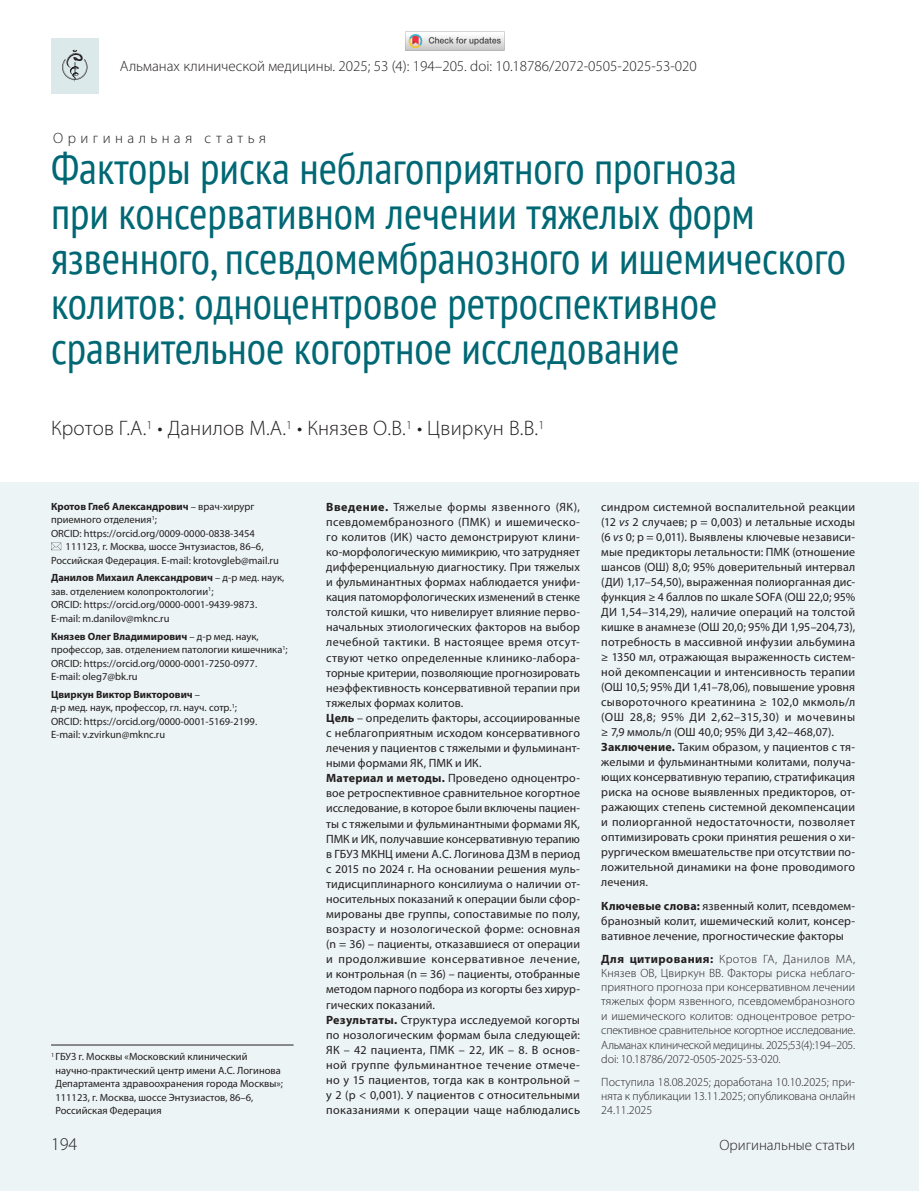
<style>
.page{position:relative;width:919px;height:1191px;background:#fff}
.page>*{position:absolute;margin:0;border:0;box-sizing:border-box;transform-origin:0 0}
.t1{font:condensed 45px/45px "PT Sans";color:#006874}
.t2{font:300 21px "Myriad Pro";letter-spacing:.01em;color:#231f20}
.t3{font:300 18px "Myriad Pro";color:#231f20}
.t4{font:300 15px "Myriad Pro";color:#231f20}
.t5{font:300 15px "Myriad Pro";letter-spacing:.295em;color:#231f20}
.t6{font:12px/15.1px "Myriad Pro";letter-spacing:.01em;color:#231f20}
.t7{font:300 12px/14.2px "Myriad Pro";letter-spacing:-.01em;color:#231f20;text-align:justify}
.t8{font:10.5px/13.5px "Myriad Pro";color:#231f20}
.t9{font:700 10.5px "Myriad Pro";color:#231f20}
.s1{font-weight:400}
.s2{font-weight:700}
.s3{font-style:italic}
</style>
<div class="page">
<div style="left:0;top:483px;width:918px;height:708px;background:#edf4f5"></div>
<svg style="left:51px;top:542px;width:10px;height:8px"></svg>
<hr style="left:51px;top:1044px;width:242px;height:1px;background:#231f20">
<div style="left:51px;top:38px;width:48px;height:55px;background:#dce9eb"></div>
<svg style="left:62px;top:50px;width:25px;height:32px"></svg>
<img style="left:405px;top:31px;width:99px;height:20px">
<p class="t4" style="left:120px;top:57px;width:578px">Альманах клинической медицины. 2025; 53 (4): 194–205. doi: 10.18786/2072-0505-2025-53-020</p>
<p class="t5" style="left:53px;top:129px;width:214px">Оригинальная статья</p>
<h1 class="t1" style="left:51px;top:144px;width:796px">Факторы риска неблагоприятного прогноза<br>при консервативном лечении тяжелых форм язвенного, псевдомембранозного и ишемического колитов: одноцентровое ретроспективное сравнительное когортное исследование</h1>
<h2 class="t2" style="left:51px;top:416px;width:494px">Кротов Г.А.<sup>1</sup> • Данилов М.А.<sup>1</sup> • Князев О.В.<sup>1</sup> • Цвиркун В.В.<sup>1</sup></h2>
<p class="t9" style="left:51px;top:499px;width:205px">Кротов Глеб Александрович <span class="s1">– врач-хирург</span></p>
<p class="t8" style="left:51px;top:512px;width:107px">приемного отделения<sup>1</sup>;</p>
<p class="t8" style="left:51px;top:526px;width:205px">ORCID: https://orcid.org/0009-0000-0838-3454</p>
<p class="t8" style="left:66px;top:539px;width:199px">111123, г. Москва, шоссе Энтузиастов, 86–6,</p>
<p class="t8" style="left:51px;top:553px;width:229px">Российская Федерация. E-mail: krotovgleb@mail.ru</p>
<p class="t8" style="left:51px;top:571px;width:235px"><span class="s2">Данилов Михаил Александрович</span> – д-р мед. наук, зав. отделением колопроктологии<sup>1</sup>;<br>ORCID: https://orcid.org/0000-0001-9439-9873.<br>E-mail: m.danilov@mknc.ru</p>
<p class="t8" style="left:51px;top:629px;width:238px"><span class="s2">Князев Олег Владимирович</span> – д-р мед. наук, профессор, зав. отделением патологии кишечника<sup>1</sup>; ORCID: https://orcid.org/0000-0001-7250-0977.<br>E-mail: oleg7@bk.ru</p>
<p class="t8" style="left:51px;top:687px;width:208px"><span class="s2">Цвиркун Виктор Викторович</span> –<br>д-р мед. наук, профессор, гл. науч. сотр.<sup>1</sup>; ORCID: https://orcid.org/0000-0001-5169-2199.<br>E-mail: v.zvirkun@mknc.ru</p>
<p class="t8" style="left:55px;top:1049px;width:229px;text-indent:-4px"><sup>1</sup> ГБУЗ г. Москвы «Московский клинический научно-практический центр имени А.С. Логинова Департамента здравоохранения города Москвы»; 111123, г. Москва, шоссе Энтузиастов, 86–6, Российская Федерация</p>
<p class="t6" style="left:326px;top:499px;width:255px"><span class="s2">Введение.</span> Тяжелые формы язвенного (ЯК), псевдомембранозного (ПМК) и ишемическо&shy;го колитов (ИК) часто демонстрируют клини&shy;ко-морфологическую мимикрию, что затрудняет дифференциальную диагностику. При тяжелых и фульминантных формах наблюдается унифи&shy;кация патоморфологических изменений в стенке толстой кишки, что нивелирует влияние перво&shy;начальных этиологических факторов на выбор лечебной тактики. В настоящее время отсут&shy;ствуют четко определенные клинико-лабора&shy;торные критерии, позволяющие прогнозировать неэффективность консервативной терапии при тяжелых формах колитов.<br><span class="s2">Цель</span> – определить факторы, ассоциированные с неблагоприятным исходом консервативного лечения у пациентов с тяжелыми и фульминант&shy;ными формами ЯК, ПМК и ИК.<br><span class="s2">Материал и методы.</span> Проведено одноцентро&shy;вое ретроспективное сравнительное когортное исследование, в которое были включены пациен&shy;ты с тяжелыми и фульминантными формами ЯК, ПМК и ИК, получавшие консервативную терапию в ГБУЗ МКНЦ имени А.С. Логинова ДЗМ в период с 2015 по 2024 г. На основании решения муль&shy;тидисциплинарного консилиума о наличии от&shy;носительных показаний к операции были сфор&shy;мированы две группы, сопоставимые по полу, возрасту и нозологической форме: основная (n = 36) – пациенты, отказавшиеся от операции и продолжившие консервативное лечение, и контрольная (n = 36) – пациенты, отобранные методом парного подбора из когорты без хирур&shy;гических показаний.<br><span class="s2">Результаты.</span> Структура исследуемой когорты по нозологическим формам была следующей:<br>ЯК – 42 пациента, ПМК – 22, ИК – 8. В основ&shy;ной группе фульминантное течение отмече&shy;но у 15 пациентов, тогда как в контрольной – у 2 (p &lt; 0,001). У пациентов с относительными показаниями к операции чаще наблюдались</p>
<p class="t6" style="left:601px;top:499px;width:255px">синдром системной воспалительной реакции (12 <span class="s3">vs</span> 2 случаев; p = 0,003) и летальные исходы (6 <span class="s3">vs</span> 0; p = 0,011). Выявлены ключевые независи&shy;мые предикторы летальности: ПМК (отношение шансов (ОШ) 8,0; 95% доверительный интервал (ДИ) 1,17–54,50), выраженная полиорганная дис&shy;функция ≥ 4 баллов по шкале SOFA (ОШ 22,0; 95% ДИ 1,54–314,29), наличие операций на толстой кишке в анамнезе (ОШ 20,0; 95% ДИ 1,95–204,73), потребность в массивной инфузии альбумина ≥ 1350 мл, отражающая выраженность систем&shy;ной декомпенсации и интенсивность терапии (ОШ 10,5; 95% ДИ 1,41–78,06), повышение уровня сывороточного креатинина ≥ 102,0 мкмоль/л (ОШ 28,8; 95% ДИ 2,62–315,30) и мочевины ≥ 7,9 ммоль/л (ОШ 40,0; 95% ДИ 3,42–468,07).<br><span class="s2">Заключение.</span> Таким образом, у пациентов с тя&shy;желыми и фульминантными колитами, получа&shy;ющих консервативную терапию, стратификация риска на основе выявленных предикторов, от&shy;ражающих степень системной декомпенсации и полиорганной недостаточности, позволяет оптимизировать сроки принятия решения о хи&shy;рургическом вмешательстве при отсутствии по&shy;ложительной динамики на фоне проводимого лечения.</p>
<p class="t6" style="left:601px;top:898px;width:255px;text-align:justify"><span class="s2">Ключевые слова:</span> язвенный колит, псевдомем&shy;бранозный колит, ишемический колит, консер&shy;вативное лечение, прогностические факторы</p>
<p class="t7" style="left:601px;top:951px;width:255px"><span class="s2">Для цитирования:</span> Кротов ГА, Данилов МА, Князев ОВ, Цвиркун ВВ. Факторы риска неблаго&shy;приятного прогноза при консервативном лечении тяжелых форм язвенного, псевдомембранозного и ишемического колитов: одноцентровое ретро&shy;спективное сравнительное когортное исследование.<br>Альманах клинической медицины. 2025;53(4):194–205. doi: 10.18786/2072-0505-2025-53-020.</p>
<p class="t7" style="left:601px;top:1074px;width:255px">Поступила 18.08.2025; доработана 10.10.2025; при&shy;нята к публикации 13.11.2025; опубликована онлайн 24.11.2025</p>
<h3 class="t3" style="left:51px;top:1133px;width:28px">194</h3>
<p class="t4" style="left:719px;top:1136px;width:137px">Оригинальные статьи</p>
</div>
